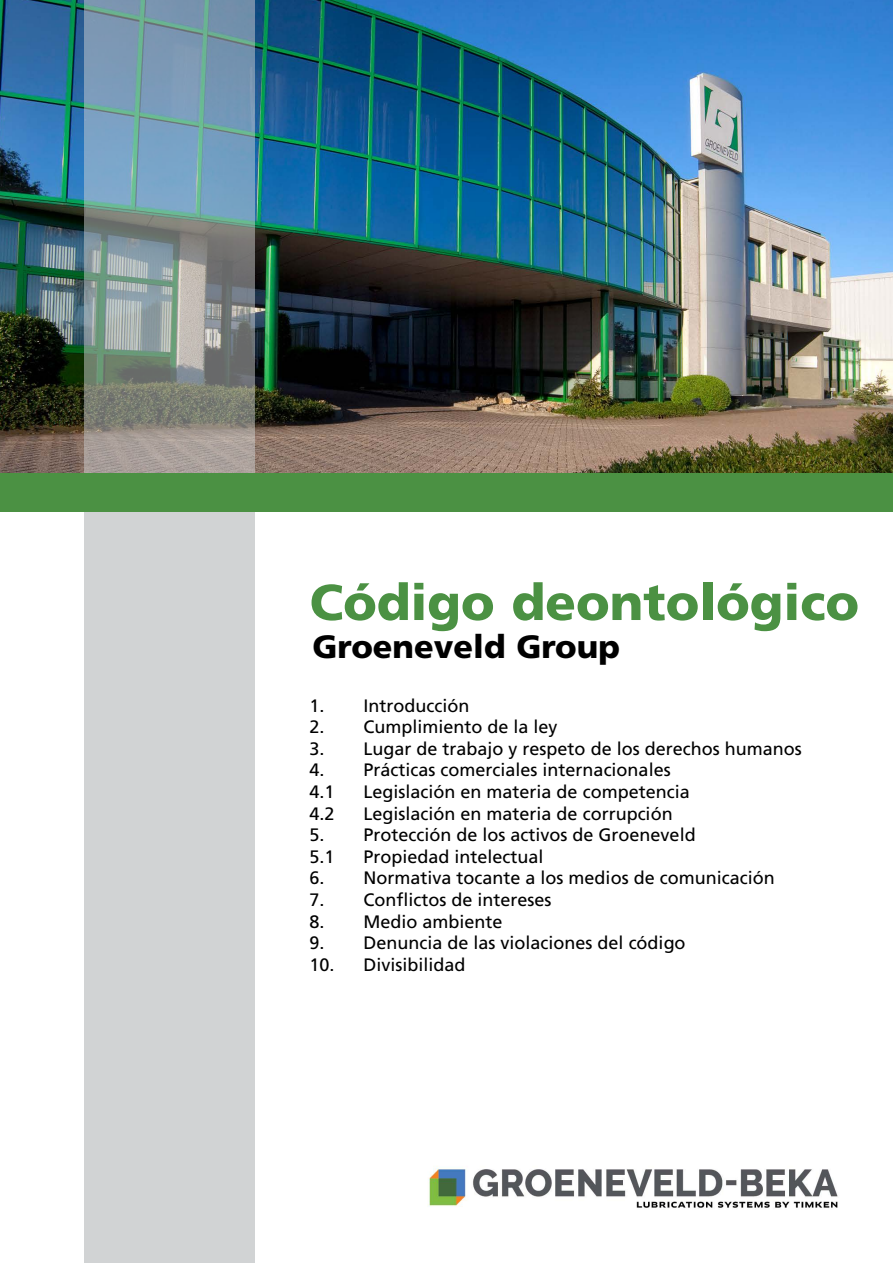
<style>
.page{position:relative;width:893px;height:1263px;background:#fff}
.page>*{position:absolute;margin:0;border:0;box-sizing:border-box;transform-origin:0 0}
.t1{font:900 50.4px "Frutiger LT Std";color:#4b9143}
.t2{font:900 32.25px "Frutiger LT Std";color:#000}
.t3{font:18px/21.6px "Frutiger LT Std";color:#000}
</style>
<div class="page">
<img style="left:0;top:0;width:893px;height:473px">
<div style="left:84px;top:488px;width:170px;height:775px;background:#d1d3d4"></div>
<svg style="left:84px;top:0;width:170px;height:473px;background:#81969e"></svg>
<div style="left:0;top:473px;width:893px;height:39px;background:#4b9143"></div>
<img style="left:429px;top:1166px;width:409px;height:42px">
<h1 class="t1" style="left:310px;top:572px;width:551px">Código deontológico</h1>
<h2 class="t2" style="left:313px;top:627px;width:309px">Groeneveld Group</h2>
<p class="t3" style="left:310px;top:694px;width:161px">1. Introducción</p>
<p class="t3" style="left:310px;top:716px;width:250px">2. Cumplimiento de la ley</p>
<p class="t3" style="left:310px;top:738px;width:494px">3. Lugar de trabajo y respeto de los derechos humanos</p>
<p class="t3" style="left:310px;top:759px;width:363px">4. Prácticas comerciales internacionales<br>4.1</p>
<p class="t3" style="left:364px;top:781px;width:328px">Legislación en materia de competencia</p>
<p class="t3" style="left:310px;top:802px;width:27px">4.2</p>
<p class="t3" style="left:364px;top:802px;width:311px">Legislación en materia de corrupción</p>
<p class="t3" style="left:310px;top:824px;width:388px">5. Protección de los activos de Groeneveld<br>5.1</p>
<p class="t3" style="left:364px;top:846px;width:182px">Propiedad intelectual</p>
<p class="t3" style="left:310px;top:867px;width:467px">6. Normativa tocante a los medios de comunicación</p>
<p class="t3" style="left:310px;top:889px;width:244px">7. Conflictos de intereses</p>
<p class="t3" style="left:310px;top:910px;width:195px">8. Medio ambiente</p>
<p class="t3" style="left:310px;top:932px;width:378px">9. Denuncia de las violaciones del código</p>
<p class="t3" style="left:310px;top:954px;width:158px">10. Divisibilidad</p>
</div>
